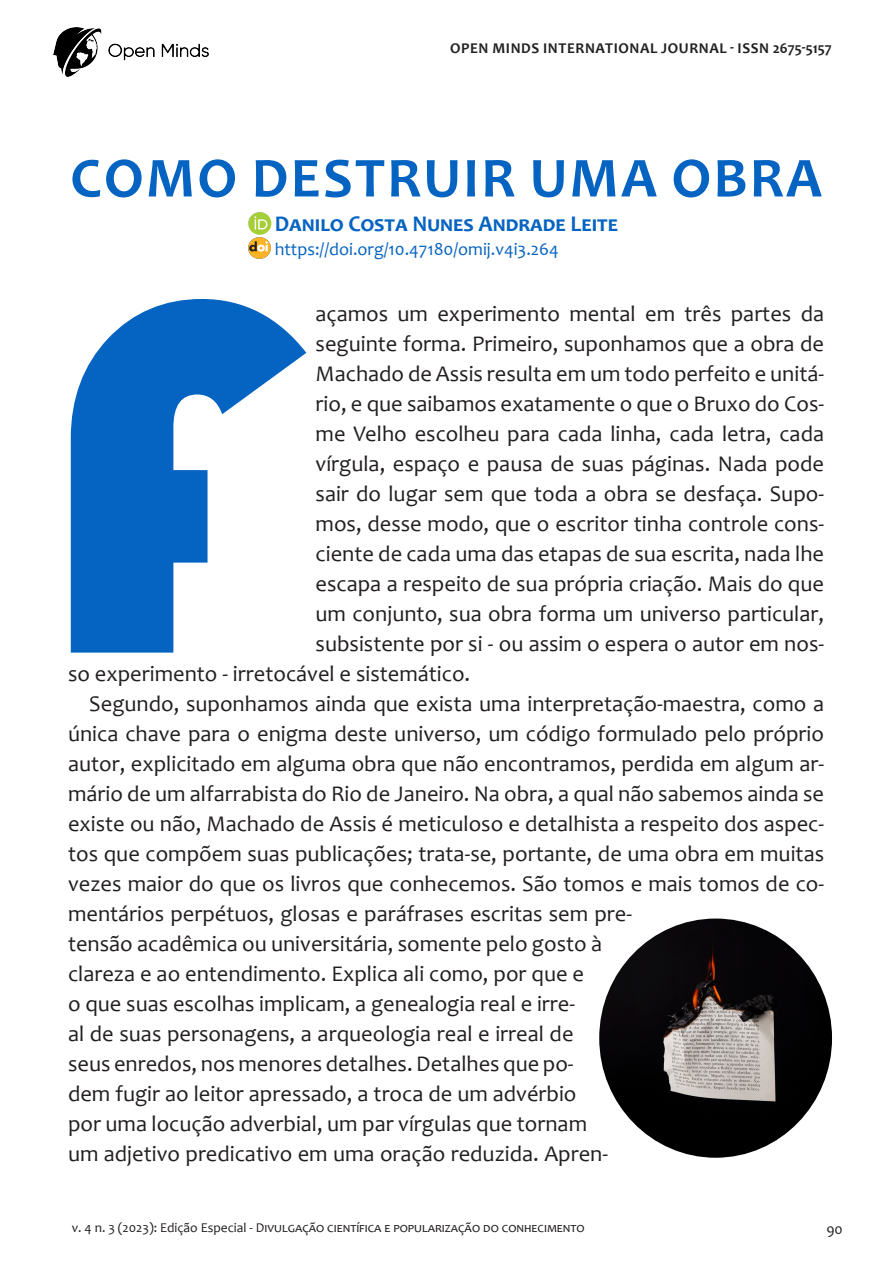
<style>
.page{position:relative;width:893px;height:1263px;background:#fff}
.page>*{position:absolute;margin:0;border:0;box-sizing:border-box;transform-origin:0 0}
.t1{font:517.65px "Bauhaus 93";color:#0563c1}
.t2{font:700 57px "Candara";letter-spacing:.04em;color:#0563c1}
.t3{font:22.5px "Candara";color:#231f20}
.t4{font:700 22.5px "Candara";color:#0563c1}
.t5{font:18px "Candara";color:#0563c1}
.t6{font:700 15px "Candara";letter-spacing:.04em;color:#231f20}
.t7{font:15px "Candara";color:#231f20}
.t8{font:13.5px "Candara";color:#231f20}
</style>
<div class="page">
<img style="left:54px;top:28px;width:155px;height:48px">
<img style="left:248px;top:212px;width:23px;height:23px;border-radius:11px">
<img style="left:599px;top:918px;width:233px;height:240px">
<img style="left:249px;top:237px;width:21px;height:22px">
<p class="t6" style="left:450px;top:39px;width:383px">OPEN MINDS INTERNATIONAL JOURNAL - ISSN 2675-5157</p>
<h2 class="t2" style="left:70px;top:142px;width:753px">COMO DESTRUIR UMA OBRA</h2>
<p class="t4" style="left:275px;top:210px;width:345px">Danilo Costa Nunes Andrade Leite</p>
<p class="t5" style="left:275px;top:238px;width:285px">https://doi.org/10.47180/omij.v4i3.264</p>
<h1 class="t1" style="left:43px;top:187px;width:250px">F</h1>
<p class="t3" style="left:316px;top:299px;width:510px">açamos um experimento mental em três partes da</p>
<p class="t3" style="left:316px;top:329px;width:510px">seguinte forma. Primeiro, suponhamos que a obra de</p>
<p class="t3" style="left:316px;top:359px;width:510px">Machado de Assis resulta em um todo perfeito e unitá-</p>
<p class="t3" style="left:316px;top:389px;width:510px">rio, e que saibamos exatamente o que o Bruxo do Cos-</p>
<p class="t3" style="left:316px;top:419px;width:510px">me Velho escolheu para cada linha, cada letra, cada</p>
<p class="t3" style="left:316px;top:449px;width:510px">vírgula, espaço e pausa de suas páginas. Nada pode</p>
<p class="t3" style="left:316px;top:479px;width:510px">sair do lugar sem que toda a obra se desfaça. Supo-</p>
<p class="t3" style="left:316px;top:509px;width:510px">mos, desse modo, que o escritor tinha controle cons-</p>
<p class="t3" style="left:316px;top:539px;width:510px">ciente de cada uma das etapas de sua escrita, nada lhe</p>
<p class="t3" style="left:316px;top:569px;width:510px">escapa a respeito de sua própria criação. Mais do que</p>
<p class="t3" style="left:316px;top:599px;width:510px">um conjunto, sua obra forma um universo particular,</p>
<p class="t3" style="left:316px;top:629px;width:510px">subsistente por si - ou assim o espera o autor em nos-</p>
<p class="t3" style="left:68px;top:659px;width:404px">so experimento - irretocável e sistemático.</p>
<p class="t3" style="left:89px;top:689px;width:736px">Segundo, suponhamos ainda que exista uma interpretação-maestra, como a</p>
<p class="t3" style="left:68px;top:719px;width:758px">única chave para o enigma deste universo, um código formulado pelo próprio</p>
<p class="t3" style="left:68px;top:749px;width:758px">autor, explicitado em alguma obra que não encontramos, perdida em algum ar-</p>
<p class="t3" style="left:68px;top:779px;width:758px">mário de um alfarrabista do Rio de Janeiro. Na obra, a qual não sabemos ainda se</p>
<p class="t3" style="left:68px;top:809px;width:757px">existe ou não, Machado de Assis é meticuloso e detalhista a respeito dos aspec-</p>
<p class="t3" style="left:68px;top:839px;width:758px">tos que compõem suas publicações; trata-se, portante, de uma obra em muitas</p>
<p class="t3" style="left:68px;top:869px;width:757px">vezes maior do que os livros que conhecemos. São tomos e mais tomos de co-</p>
<p class="t3" style="left:68px;top:899px;width:566px">mentários perpétuos, glosas e paráfrases escritas sem pre-</p>
<p class="t3" style="left:68px;top:929px;width:536px">tensão acadêmica ou universitária, somente pelo gosto à</p>
<p class="t3" style="left:68px;top:959px;width:518px">clareza e ao entendimento. Explica ali como, por que e</p>
<p class="t3" style="left:68px;top:989px;width:508px">o que suas escolhas implicam, a genealogia real e irre-</p>
<p class="t3" style="left:68px;top:1019px;width:507px">al de suas personagens, a arqueologia real e irreal de</p>
<p class="t3" style="left:68px;top:1049px;width:507px">seus enredos, nos menores detalhes. Detalhes que po-</p>
<p class="t3" style="left:68px;top:1079px;width:510px">dem fugir ao leitor apressado, a troca de um advérbio</p>
<p class="t3" style="left:68px;top:1109px;width:521px">por uma locução adverbial, um par vírgulas que tornam</p>
<p class="t3" style="left:68px;top:1139px;width:541px">um adjetivo predicativo em uma oração reduzida. Apren-</p>
<p class="t8" style="left:72px;top:1219px;width:514px">v. 4 n. 3 (2023): Edição Especial - Divulgação científica e popularização do conhecimento</p>
<p class="t7" style="left:826px;top:1219px;width:18px">90</p>
</div>
